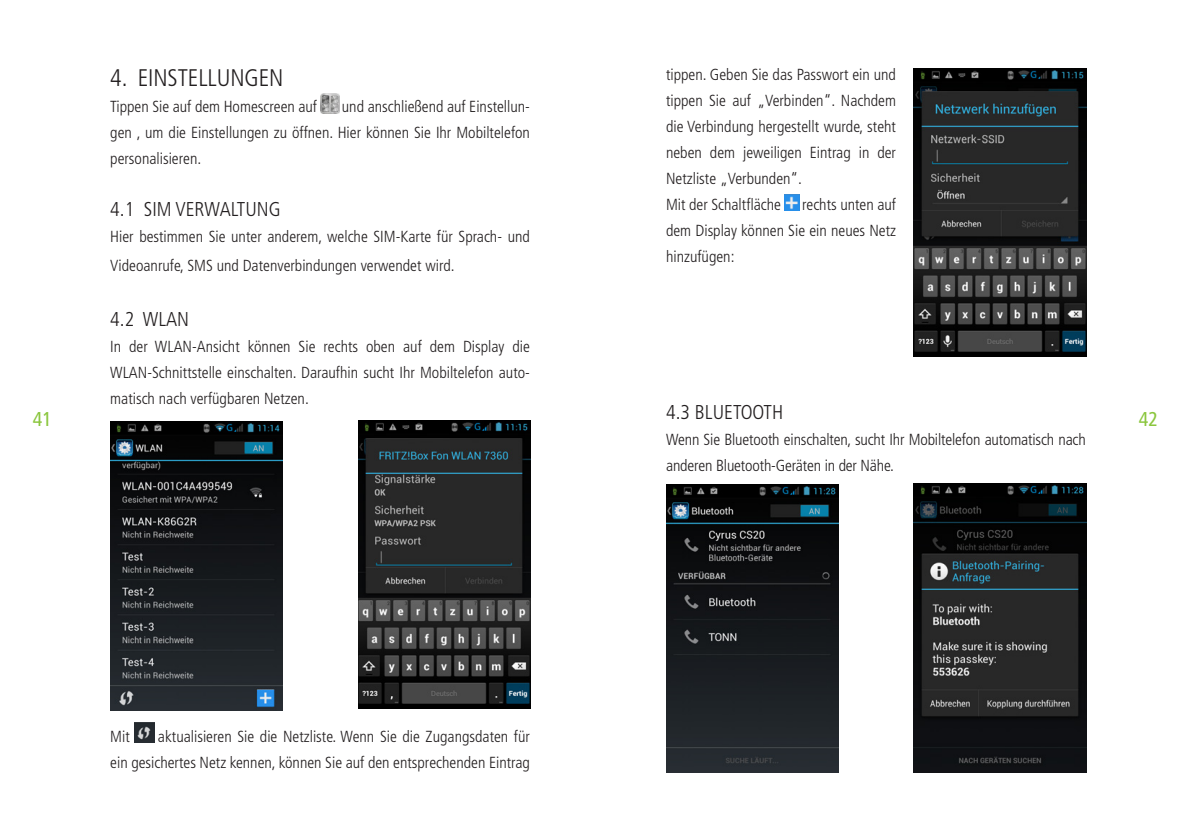
<style>
.page{position:relative;width:1191px;height:840px;background:#fff}
.page>*{position:absolute;margin:0;border:0;box-sizing:border-box;transform-origin:0 0}
.t1{font:300 condensed 24px "Frutiger LT Std";letter-spacing:-.005em;color:#231f20}
.t2{font:300 condensed 20px "Frutiger LT Std";color:#231f20}
.t3{font:condensed 20px "Frutiger LT Std";color:#8bc63e}
.t4{font:300 condensed 16px/26px "Frutiger LT Std";color:#231f20;text-align:justify}
</style>
<div class="page">
<img style="left:320px;top:93px;width:20px;height:20px">
<img style="left:110px;top:421px;width:172px;height:288px">
<img style="left:666px;top:484px;width:172px;height:288px">
<img style="left:358px;top:420px;width:172px;height:288px">
<img style="left:914px;top:483px;width:172px;height:288px">
<img style="left:134px;top:722px;width:20px;height:20px">
<img style="left:913px;top:68px;width:173px;height:288px">
<img style="left:784px;top:195px;width:15px;height:15px">
<p class="t4" style="left:666px;top:62px;width:231px;text-align:left">tippen. Geben Sie das Passwort ein und tippen Sie auf „Verbinden“. Nachdem die Verbindung hergestellt wurde, steht neben dem jeweiligen Eintrag in der<br>Netzliste „Verbunden“.<br>Mit der Schaltfläche</p>
<h1 class="t1" style="left:110px;top:64px;width:175px">4. EINSTELLUNGEN</h1>
<p class="t4" style="left:110px;top:94px;width:208px">Tippen Sie auf dem Homescreen auf</p>
<p class="t4" style="left:110px;top:94px;width:421px;text-indent:232px">und anschließend auf Einstellun&shy;gen , um die Einstellungen zu öffnen. Hier können Sie Ihr Mobiltelefon personalisieren.</p>
<p class="t2" style="left:110px;top:198px;width:172px">4.1 SIM VERWALTUNG</p>
<p class="t4" style="left:110px;top:222px;width:421px;line-height:28.8px">Hier bestimmen Sie unter anderem, welche SIM-Karte für Sprach- und<br>Videoanrufe, SMS und Datenverbindungen verwendet wird.</p>
<p class="t2" style="left:110px;top:307px;width:80px">4.2 WLAN</p>
<p class="t4" style="left:110px;top:333px;width:421px">In der WLAN-Ansicht können Sie rechts oben auf dem Display die WLAN-Schnittstelle einschalten. Daraufhin sucht Ihr Mobiltelefon auto&shy;matisch nach verfügbaren Netzen.</p>
<p class="t4" style="left:666px;top:192px;width:231px;text-indent:136px">rechts unten auf dem Display können Sie ein neues Netz hinzufügen:</p>
<p class="t2" style="left:666px;top:400px;width:119px">4.3 BLUETOOTH</p>
<p class="t4" style="left:666px;top:426px;width:421px">Wenn Sie Bluetooth einschalten, sucht Ihr Mobiltelefon automatisch nach anderen Bluetooth-Geräten in der Nähe.</p>
<p class="t3" style="left:33px;top:407px;width:21px">41</p>
<p class="t3" style="left:1138px;top:407px;width:21px">42</p>
<p class="t4" style="left:110px;top:723px;width:421px;text-align:right">aktualisieren Sie die Netzliste. Wenn Sie die Zugangsdaten für<br>ein gesichertes Netz kennen, können Sie auf den entsprechenden Eintrag</p>
<p class="t4" style="left:110px;top:723px;width:21px">Mit</p>
</div>
